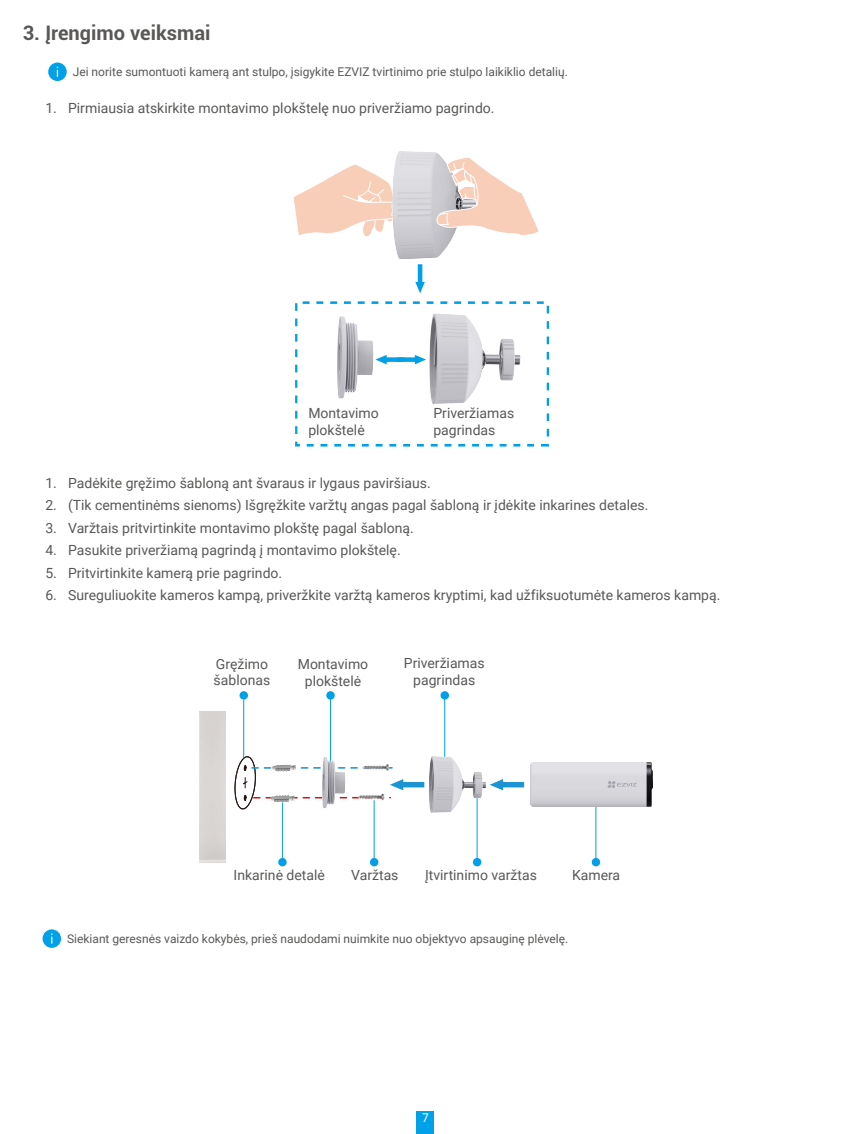
<style>
.page{position:relative;width:851px;height:1134px;background:#fff}
.page>*{position:absolute;margin:0;border:0;box-sizing:border-box;transform-origin:0 0}
.t1{font:700 20px "Roboto";color:#595857}
.t2{font:14px/16.8px "Roboto";color:#595857}
.t3{font:12px "Roboto";color:#595857}
.t4{font:12px "Roboto";color:#fff}
</style>
<div class="page">
<div style="left:417px;top:1111px;width:17px;height:23px;background:#00a1e9"></div>
<svg style="left:48px;top:63px;width:19px;height:18px"></svg>
<svg style="left:293px;top:164px;width:86px;height:73px"></svg>
<img style="left:379px;top:151px;width:74px;height:108px">
<svg style="left:435px;top:157px;width:104px;height:79px"></svg>
<svg style="left:415px;top:264px;width:10px;height:29px"></svg>
<svg style="left:295px;top:301px;width:254px;height:146px"></svg>
<img style="left:199px;top:711px;width:27px;height:152px">
<svg style="left:493px;top:779px;width:31px;height:11px"></svg>
<svg style="left:234px;top:754px;width:187px;height:58px"></svg>
<hr style="left:282px;top:802px;width:1px;height:56px;background:#009fe8">
<hr style="left:243px;top:699px;width:1px;height:59px;background:#009fe8">
<hr style="left:330px;top:698px;width:1px;height:64px;background:#009fe8">
<hr style="left:444px;top:698px;width:1px;height:62px;background:#009fe8">
<hr style="left:374px;top:800px;width:1px;height:60px;background:#009fe8">
<hr style="left:595px;top:807px;width:1px;height:52px;background:#009fe8">
<div style="left:239px;top:691px;width:9px;height:9px;background:#009fe8;border-radius:50%"></div>
<div style="left:278px;top:858px;width:8px;height:8px;background:#009fe8;border-radius:50%"></div>
<div style="left:370px;top:858px;width:8px;height:8px;background:#009fe8;border-radius:50%"></div>
<hr style="left:476px;top:798px;width:1px;height:62px;background:#009fe8">
<div style="left:473px;top:858px;width:8px;height:8px;background:#009fe8;border-radius:50%"></div>
<div style="left:591px;top:858px;width:9px;height:8px;background:#009fe8;border-radius:50%"></div>
<div style="left:326px;top:691px;width:9px;height:9px;background:#009fe8;border-radius:50%"></div>
<div style="left:440px;top:691px;width:9px;height:9px;background:#009fe8;border-radius:50%"></div>
<img style="left:530px;top:763px;width:122px;height:44px">
<img style="left:421px;top:754px;width:72px;height:63px">
<img style="left:313px;top:754px;width:39px;height:58px">
<div style="left:43px;top:929px;width:18px;height:19px;background:#00a1e9;border-radius:50%"></div>
<h1 class="t1" style="left:23px;top:19px;width:189px">3. Įrengimo veiksmai</h1>
<p class="t3" style="left:73px;top:63px;width:496px">Jei norite sumontuoti kamerą ant stulpo, įsigykite EZVIZ tvirtinimo prie stulpo laikiklio detalių.</p>
<p class="t2" style="left:45px;top:99px;width:450px">1. Pirmiausia atskirkite montavimo plokštelę nuo priveržiamo pagrindo.</p>
<p class="t2" style="left:308px;top:404px;width:72px">Montavimo plokštelė</p>
<p class="t2" style="left:433px;top:404px;width:82px">Priveržiamas pagrindas</p>
<p class="t2" style="left:45px;top:474px;width:387px">1. Padėkite gręžimo šabloną ant švaraus ir lygaus paviršiaus.</p>
<p class="t2" style="left:45px;top:496px;width:604px">2. (Tik cementinėms sienoms) Išgręžkite varžtų angas pagal šabloną ir įdėkite inkarines detales.</p>
<p class="t2" style="left:45px;top:519px;width:370px">3. Varžtais pritvirtinkite montavimo plokštę pagal šabloną.</p>
<p class="t2" style="left:45px;top:541px;width:357px">4. Pasukite priveržiamą pagrindą į montavimo plokštelę.</p>
<p class="t2" style="left:45px;top:564px;width:238px">5. Pritvirtinkite kamerą prie pagrindo.</p>
<p class="t2" style="left:45px;top:586px;width:676px">6. Sureguliuokite kameros kampą, priveržkite varžtą kameros kryptimi, kad užfiksuotumėte kameros kampą.</p>
<p class="t2" style="left:213px;top:655px;width:58px">Gręžimo šablonas</p>
<p class="t2" style="left:298px;top:655px;width:72px;text-align:center">Montavimo plokštelė</p>
<p class="t2" style="left:404px;top:654px;width:82px;text-align:center">Priveržiamas pagrindas</p>
<p class="t2" style="left:233px;top:866px;width:93px">Inkarinė detalė</p>
<p class="t2" style="left:351px;top:866px;width:49px">Varžtas</p>
<p class="t2" style="left:425px;top:866px;width:113px">Įtvirtinimo varžtas</p>
<p class="t2" style="left:572px;top:866px;width:50px">Kamera</p>
<p class="t3" style="left:67px;top:930px;width:502px">Siekiant geresnės vaizdo kokybės, prieš naudodami nuimkite nuo objektyvo apsauginę plėvelę.</p>
<p class="t4" style="left:422px;top:1109px;width:8px">7</p>
</div>
